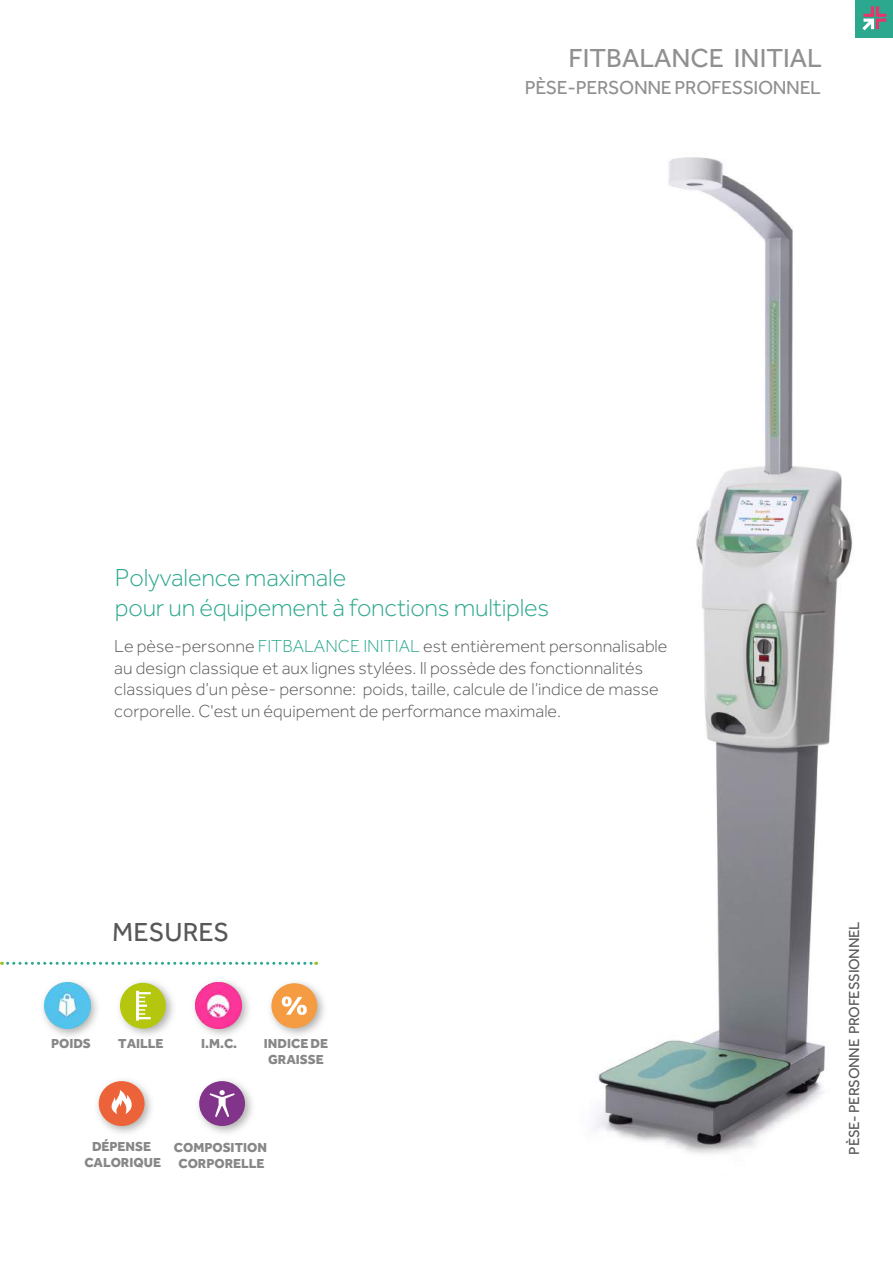
<style>
.page{position:relative;width:893px;height:1263px;background:#fff}
.page>*{position:absolute;margin:0;border:0;box-sizing:border-box;transform-origin:0 0}
.t1{font:27px "Effra";color:#909090}
.t2{font:27px "Effra";color:#585857}
.t3{font:300 25.5px/30.6px "Effra";letter-spacing:-.01em;color:#2ca88e}
.t4{font:19.5px "Effra";letter-spacing:-.02em;color:#909090}
.t5{font:300 18px/21.6px "Effra";color:#585857}
.t6{font:15px "Effra";letter-spacing:-.02em;color:#575756}
.t7{font:800 13.5px/16.2px "Effra";color:#878787;text-align:center}
.s1{color:#2ca88e}
</style>
<div class="page">
<img style="left:595px;top:157px;width:258px;height:997px">
<svg style="left:2px;top:962px;width:315px;height:3px"></svg>
<svg style="left:194px;top:981px;width:55px;height:55px"></svg>
<img style="left:196px;top:983px;width:45px;height:45px">
<svg style="left:119px;top:981px;width:55px;height:55px"></svg>
<div style="left:120px;top:983px;width:46px;height:45px;background:#b4c70e;border-radius:50%"></div>
<svg style="left:136px;top:991px;width:15px;height:29px"></svg>
<svg style="left:43px;top:982px;width:54px;height:55px"></svg>
<img style="left:44px;top:983px;width:46px;height:46px">
<svg style="left:270px;top:982px;width:55px;height:53px"></svg>
<div style="left:271px;top:983px;width:46px;height:45px;background:#f59b42;border-radius:50%"></div>
<svg style="left:282px;top:996px;width:25px;height:19px"></svg>
<svg style="left:97px;top:1080px;width:55px;height:53px"></svg>
<div style="left:99px;top:1081px;width:46px;height:45px;background:#ec633a;border-radius:50%"></div>
<svg style="left:111px;top:1090px;width:21px;height:24px"></svg>
<svg style="left:198px;top:1080px;width:55px;height:53px"></svg>
<div style="left:199px;top:1081px;width:46px;height:45px;background:#82348b;border-radius:50%"></div>
<svg style="left:210px;top:1090px;width:25px;height:27px"></svg>
<div style="left:856px;top:0;width:37px;height:37px;background:#2ca88e"></div>
<svg style="left:862px;top:6px;width:24px;height:24px"></svg>
<h1 class="t1" style="left:568px;top:42px;width:255px">FITBALANCE INITIAL</h1>
<p class="t4" style="left:525px;top:76px;width:298px">PÈSE-PERSONNE PROFESSIONNEL</p>
<h2 class="t3" style="left:115px;top:562px;width:436px">Polyvalence maximale<br>pour un équipement à fonctions multiples</h2>
<p class="t5" style="left:114px;top:635px;width:555px">Le pèse-personne <span class="s1">FITBALANCE INITIAL</span> est entièrement personnalisable au design classique et aux lignes stylées. Il possède des fonctionnalités classiques d’un pèse- personne: poids, taille, calcule de l’indice de masse corporelle. C'est un équipement de performance maximale.</p>
<h1 class="t2" style="left:112px;top:916px;width:118px">MESURES</h1>
<p class="t7" style="left:51px;top:1035px;width:41px">POIDS</p>
<p class="t7" style="left:118px;top:1035px;width:47px">TAILLE</p>
<p class="t7" style="left:201px;top:1035px;width:38px">I.M.C.</p>
<p class="t7" style="left:264px;top:1035px;width:66px">INDICE DE<br>GRAISSE</p>
<p class="t7" style="left:84px;top:1138px;width:78px">DÉPENSE<br>CALORIQUE</p>
<p class="t7" style="left:174px;top:1139px;width:95px">COMPOSITION<br>CORPORELLE</p>
<p class="t6" style="left:845px;top:1154px;width:234px;rotate:-90deg">PÈSE- PERSONNE PROFESSIONNEL</p>
</div>
